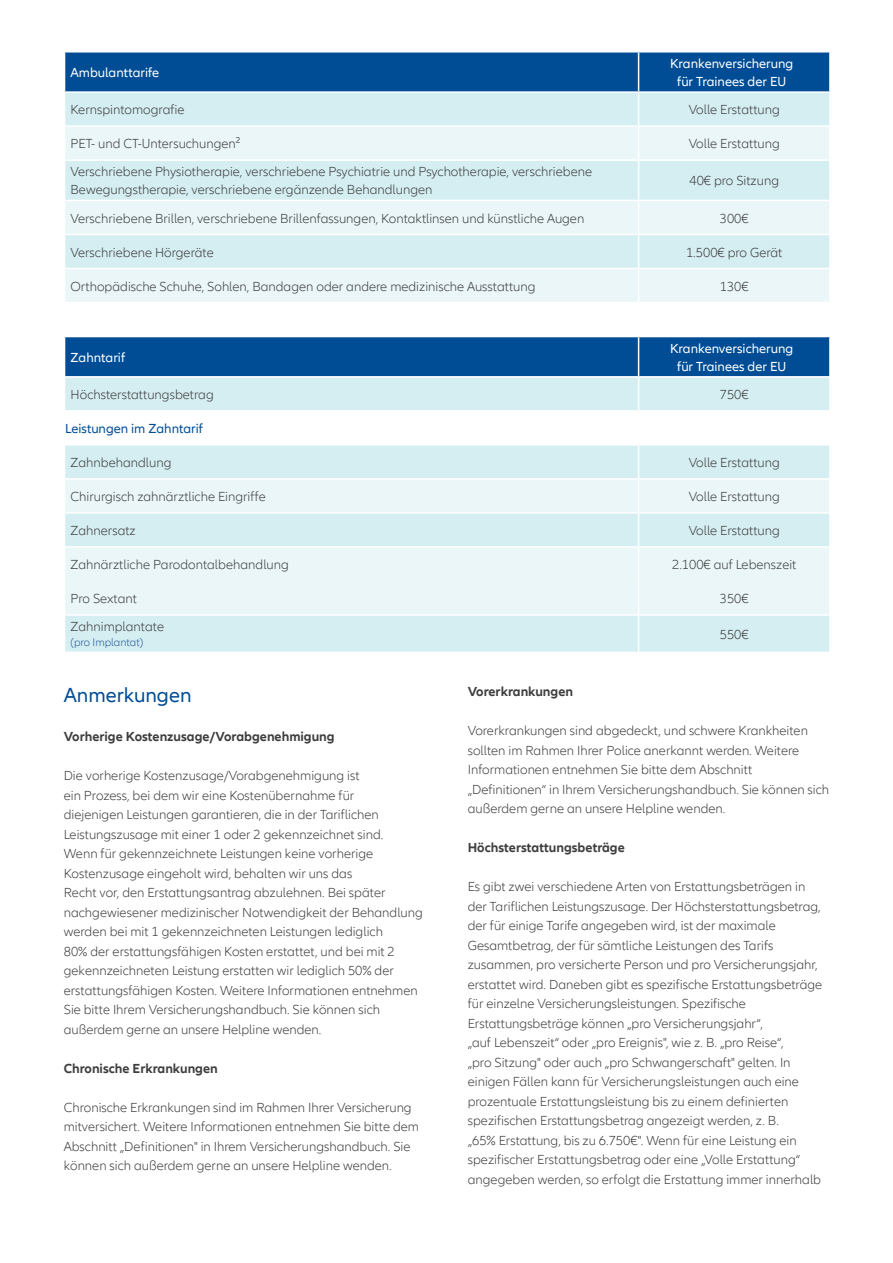
<style>
.page{position:relative;width:893px;height:1263px;background:#fff}
.page>*{position:absolute;margin:0;border:0;box-sizing:border-box;transform-origin:0 0}
.t1{font:21px "Allianz Neo";color:#014d95}
.t2{font:300 13.5px/19.5px "Allianz Neo";color:#3e3e3f}
.t3{font:700 13.5px "Allianz Neo";color:#3e3e3f}
.t4{font:13.5px/18px "Allianz Neo";color:#fff;text-align:center}
.t5{font:13.5px "Allianz Neo";color:#014d95}
.t6{font:300 11.25px "Allianz Neo";color:#21589d}
</style>
<div class="page">
<div style="left:65px;top:53px;width:764px;height:38px;background:#014d95"></div>
<div style="left:65px;top:93px;width:764px;height:558px;background:#d5eef1"></div>
<svg style="left:65px;top:127px;width:764px;height:487px;background:#cee4ed"></svg>
<svg style="left:65px;top:303px;width:764px;height:33px"></svg>
<hr style="left:638px;top:53px;width:1px;height:38px;background:#fff">
<hr style="left:638px;top:93px;width:1px;height:32px;background:#fff">
<hr style="left:64px;top:125px;width:575px;height:2px;background:#fff">
<hr style="left:639px;top:125px;width:192px;height:2px;background:#fff">
<hr style="left:638px;top:127px;width:1px;height:32px;background:#fff">
<hr style="left:64px;top:159px;width:575px;height:2px;background:#fff">
<hr style="left:639px;top:159px;width:192px;height:2px;background:#fff">
<hr style="left:638px;top:161px;width:1px;height:39px;background:#fff">
<hr style="left:64px;top:200px;width:575px;height:1px;background:#fff">
<hr style="left:639px;top:200px;width:192px;height:1px;background:#fff">
<hr style="left:638px;top:201px;width:1px;height:33px;background:#fff">
<hr style="left:64px;top:234px;width:575px;height:1px;background:#fff">
<hr style="left:639px;top:234px;width:192px;height:1px;background:#fff">
<hr style="left:638px;top:235px;width:1px;height:33px;background:#fff">
<hr style="left:64px;top:268px;width:575px;height:1px;background:#fff">
<hr style="left:639px;top:268px;width:192px;height:1px;background:#fff">
<hr style="left:638px;top:269px;width:1px;height:33px;background:#fff">
<hr style="left:64px;top:302px;width:575px;height:1px;background:#fff">
<hr style="left:639px;top:302px;width:192px;height:1px;background:#fff">
<hr style="left:638px;top:303px;width:1px;height:33px;background:#fff">
<hr style="left:64px;top:336px;width:575px;height:1px;background:#fff">
<hr style="left:639px;top:336px;width:192px;height:1px;background:#fff">
<hr style="left:638px;top:337px;width:1px;height:39px;background:#fff">
<hr style="left:64px;top:376px;width:575px;height:2px;background:#fff">
<hr style="left:639px;top:376px;width:192px;height:2px;background:#fff">
<hr style="left:638px;top:378px;width:1px;height:32px;background:#fff">
<hr style="left:64px;top:410px;width:575px;height:2px;background:#fff">
<hr style="left:639px;top:410px;width:192px;height:2px;background:#fff">
<hr style="left:64px;top:444px;width:575px;height:2px;background:#fff">
<hr style="left:639px;top:444px;width:192px;height:2px;background:#fff">
<hr style="left:638px;top:446px;width:1px;height:32px;background:#fff">
<hr style="left:64px;top:478px;width:575px;height:2px;background:#fff">
<hr style="left:639px;top:478px;width:192px;height:2px;background:#fff">
<hr style="left:638px;top:480px;width:1px;height:32px;background:#fff">
<hr style="left:64px;top:512px;width:575px;height:2px;background:#fff">
<hr style="left:639px;top:512px;width:192px;height:2px;background:#fff">
<hr style="left:638px;top:514px;width:1px;height:32px;background:#fff">
<hr style="left:64px;top:546px;width:575px;height:2px;background:#fff">
<hr style="left:639px;top:546px;width:192px;height:2px;background:#fff">
<hr style="left:638px;top:548px;width:1px;height:33px;background:#fff">
<hr style="left:638px;top:581px;width:1px;height:33px;background:#fff">
<hr style="left:64px;top:614px;width:575px;height:2px;background:#fff">
<hr style="left:639px;top:614px;width:192px;height:2px;background:#fff">
<hr style="left:638px;top:616px;width:1px;height:35px;background:#fff">
<p class="t4" style="left:71px;top:64px;width:90px">Ambulanttarife</p>
<p class="t4" style="left:670px;top:55px;width:125px">Krankenversicherung für Trainees der EU</p>
<p class="t2" style="left:71px;top:100px;width:115px">Kernspintomografie</p>
<p class="t2" style="left:689px;top:100px;width:93px">Volle Erstattung</p>
<p class="t2" style="left:71px;top:134px;width:172px">PET- und CT-Untersuchungen²</p>
<p class="t2" style="left:689px;top:134px;width:93px">Volle Erstattung</p>
<p class="t2" style="left:71px;top:163px;width:523px;line-height:18px">Verschriebene Physiotherapie, verschriebene Psychiatrie und Psychotherapie, verschriebene<br>Bewegungstherapie, verschriebene ergänzende Behandlungen</p>
<p class="t2" style="left:689px;top:172px;width:91px">40€ pro Sitzung</p>
<p class="t2" style="left:71px;top:209px;width:515px">Verschriebene Brillen, verschriebene Brillenfassungen, Kontaktlinsen und künstliche Augen</p>
<p class="t2" style="left:720px;top:209px;width:30px">300€</p>
<p class="t2" style="left:71px;top:243px;width:145px">Verschriebene Hörgeräte</p>
<p class="t2" style="left:686px;top:243px;width:98px">1.500€ pro Gerät</p>
<p class="t2" style="left:71px;top:277px;width:466px">Orthopädische Schuhe, Sohlen, Bandagen oder andere medizinische Ausstattung</p>
<p class="t2" style="left:720px;top:277px;width:30px">130€</p>
<p class="t4" style="left:71px;top:349px;width:56px">Zahntarif</p>
<p class="t4" style="left:670px;top:340px;width:125px">Krankenversicherung für Trainees der EU</p>
<p class="t2" style="left:71px;top:385px;width:145px">Höchsterstattungsbetrag</p>
<p class="t2" style="left:720px;top:385px;width:30px">750€</p>
<p class="t5" style="left:65px;top:421px;width:139px">Leistungen im Zahntarif</p>
<p class="t2" style="left:71px;top:453px;width:102px">Zahnbehandlung</p>
<p class="t2" style="left:689px;top:453px;width:93px">Volle Erstattung</p>
<p class="t2" style="left:71px;top:487px;width:197px">Chirurgisch zahnärztliche Eingriffe</p>
<p class="t2" style="left:689px;top:487px;width:93px">Volle Erstattung</p>
<p class="t2" style="left:71px;top:521px;width:67px">Zahnersatz</p>
<p class="t2" style="left:689px;top:521px;width:93px">Volle Erstattung</p>
<p class="t2" style="left:71px;top:555px;width:220px">Zahnärztliche Parodontalbehandlung</p>
<p class="t2" style="left:672px;top:555px;width:126px">2.100€ auf Lebenszeit</p>
<p class="t2" style="left:71px;top:589px;width:68px">Pro Sextant</p>
<p class="t2" style="left:720px;top:589px;width:30px">350€</p>
<p class="t2" style="left:71px;top:617px;width:95px">Zahnimplantate</p>
<p class="t6" style="left:71px;top:636px;width:74px">(pro Implantat)</p>
<p class="t2" style="left:720px;top:625px;width:30px">550€</p>
<p class="t1" style="left:64px;top:683px;width:129px">Anmerkungen</p>
<p class="t3" style="left:64px;top:729px;width:272px">Vorherige Kostenzusage/Vorabgenehmigung</p>
<p class="t2" style="left:64px;top:766px;width:361px">Die vorherige Kostenzusage/Vorabgenehmigung ist<br>ein Prozess, bei dem wir eine Kostenübernahme für<br>diejenigen Leistungen garantieren, die in der Tariflichen Leistungszusage mit einer 1 oder 2 gekennzeichnet sind.<br>Wenn für gekennzeichnete Leistungen keine vorherige Kostenzusage eingeholt wird, behalten wir uns das<br>Recht vor, den Erstattungsantrag abzulehnen. Bei später nachgewiesener medizinischer Notwendigkeit der Behandlung werden bei mit 1 gekennzeichneten Leistungen lediglich<br>80% der erstattungsfähigen Kosten erstattet, und bei mit 2 gekennzeichneten Leistung erstatten wir lediglich 50% der erstattungsfähigen Kosten. Weitere Informationen entnehmen Sie bitte Ihrem Versicherungshandbuch. Sie können sich außerdem gerne an unsere Helpline wenden.</p>
<p class="t3" style="left:64px;top:1060px;width:155px">Chronische Erkrankungen</p>
<p class="t2" style="left:64px;top:1098px;width:357px">Chronische Erkrankungen sind im Rahmen Ihrer Versicherung mitversichert. Weitere Informationen entnehmen Sie bitte dem Abschnitt „Definitionen" in Ihrem Versicherungshandbuch. Sie können sich außerdem gerne an unsere Helpline wenden.</p>
<p class="t3" style="left:468px;top:684px;width:107px">Vorerkrankungen</p>
<p class="t2" style="left:468px;top:721px;width:363px">Vorerkrankungen sind abgedeckt, und schwere Krankheiten sollten im Rahmen Ihrer Police anerkannt werden. Weitere Informationen entnehmen Sie bitte dem Abschnitt „Definitionen“ in Ihrem Versicherungshandbuch. Sie können sich außerdem gerne an unsere Helpline wenden.</p>
<p class="t3" style="left:468px;top:840px;width:159px">Höchsterstattungsbeträge</p>
<p class="t2" style="left:468px;top:877px;width:356px">Es gibt zwei verschiedene Arten von Erstattungsbeträgen in der Tariflichen Leistungszusage. Der Höchsterstattungsbetrag, der für einige Tarife angegeben wird, ist der maximale Gesamtbetrag, der für sämtliche Leistungen des Tarifs zusammen, pro versicherte Person und pro Versicherungsjahr, erstattet wird. Daneben gibt es spezifische Erstattungsbeträge für einzelne Versicherungsleistungen. Spezifische Erstattungsbeträge können „pro Versicherungsjahr“,<br>„auf Lebenszeit“ oder „pro Ereignis", wie z. B. „pro Reise“,<br>„pro Sitzung" oder auch „pro Schwangerschaft" gelten. In einigen Fällen kann für Versicherungsleistungen auch eine prozentuale Erstattungsleistung bis zu einem definierten spezifischen Erstattungsbetrag angezeigt werden, z. B.<br>„65% Erstattung, bis zu 6.750€". Wenn für eine Leistung ein spezifischer Erstattungsbetrag oder eine „Volle Erstattung“ angegeben werden, so erfolgt die Erstattung immer innerhalb</p>
</div>
